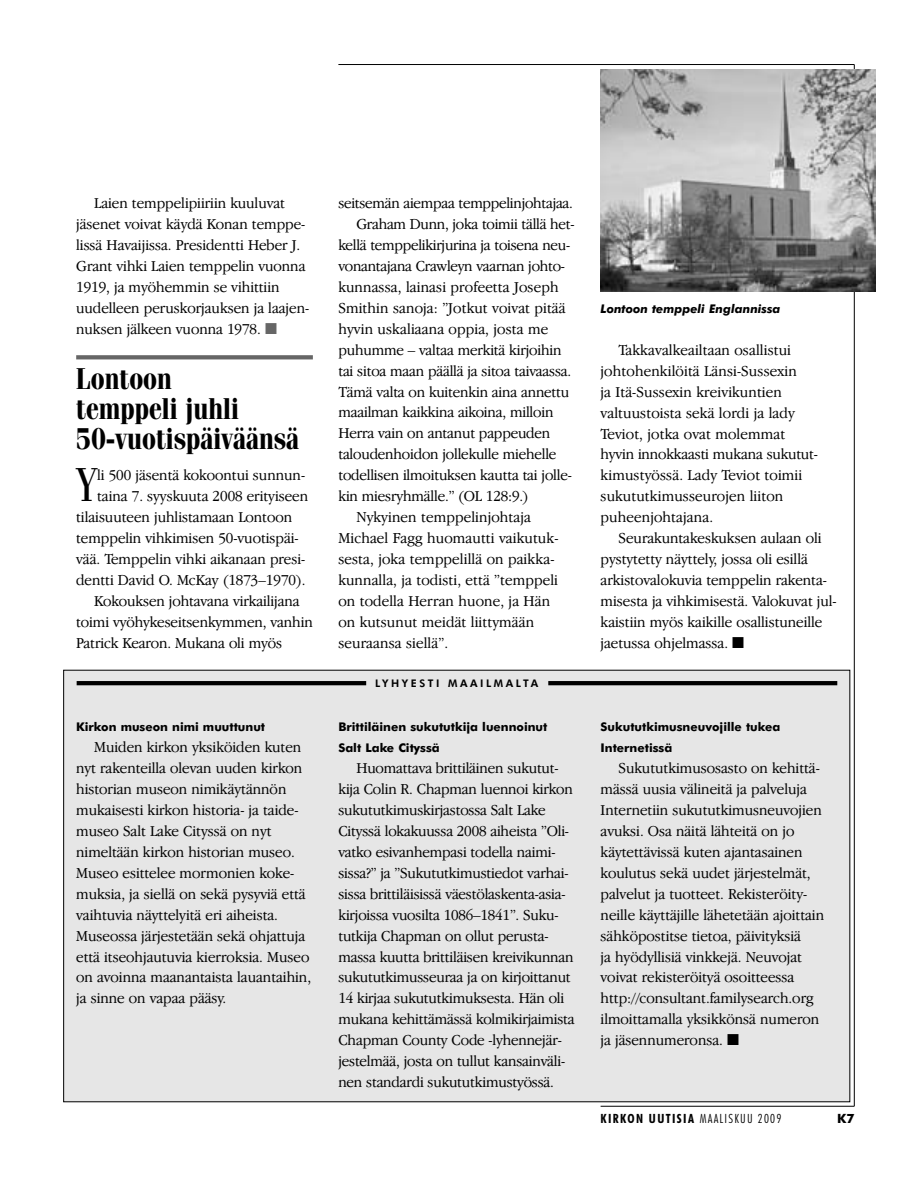
<style>
.page{position:relative;width:918px;height:1188px;background:#fff}
.page>*{position:absolute;margin:0;border:0;box-sizing:border-box;transform-origin:0 0}
.t1{font:47.4px "Fenice IT Cby BT";color:#000;scale:.85 1}
.t2{font:700 30px/30px "Fenice IT Cby BT";color:#000;scale:.85 1}
.t3{font:300 15.75px/21px "Garamond Plus";color:#000;scale:.95 1}
.t4{font:700 condensed 12.75px "Futura BT";letter-spacing:.11em;color:#000}
.t5{font:700 12.75px "Futura BT";color:#000}
.t6{font:700 12px/21px "Futura BT";color:#000}
.t7{font:italic 700 12px "Futura BT";color:#000}
.t8{font:800 10.5px "Futura BT";letter-spacing:.245em;color:#000}
.s1{color:#666}
.s2{font-weight:300}
</style>
<div class="page">
<div style="left:64px;top:670px;width:786px;height:432px;background:#e6e6e6"></div>
<hr style="left:854px;top:65px;width:1px;height:1041px;background:#000">
<hr style="left:338px;top:64px;width:516px;height:1px;background:#000">
<hr style="left:601px;top:1106px;width:253px;height:1px;background:#000">
<svg style="left:76px;top:355px;width:237px;height:4px"></svg>
<img style="left:601px;top:69px;width:275px;height:223px">
<hr style="left:77px;top:681px;width:289px;height:4px;background:#000">
<hr style="left:548px;top:681px;width:289px;height:4px;background:#000">
<p class="t3" style="left:76px;top:194px;width:247px;text-indent:18px">Laien temppelipiiriin kuuluvat jäsenet voivat käydä Konan temppe&shy;lissä Havaijissa. Presidentti Heber J.<br>Grant vihki Laien temppelin vuonna 1919, ja myöhemmin se vihittiin uudelleen peruskorjauksen ja laajen&shy;nuksen jälkeen vuonna 1978. <span class="s1">■</span></p>
<h2 class="t2" style="left:76px;top:366px;width:264px">Lontoon<br>temppeli juhli<br>50-vuotispäiväänsä</h2>
<h1 class="t1" style="left:76px;top:467px;width:26px">Y</h1>
<p class="t3" style="left:97px;top:466px;width:220px">li 500 jäsentä kokoontui sunnun-</p>
<p class="t3" style="left:97px;top:487px;width:224px">taina 7. syyskuuta 2008 erityiseen</p>
<p class="t3" style="left:76px;top:508px;width:229px">tilaisuuteen juhlistamaan Lontoon</p>
<p class="t3" style="left:76px;top:529px;width:236px">temppelin vihkimisen 50-vuotispäi-</p>
<p class="t3" style="left:76px;top:550px;width:243px">vää. Temppelin vihki aikanaan presi-</p>
<p class="t3" style="left:76px;top:571px;width:243px">dentti David O. McKay (1873–1970).</p>
<p class="t3" style="left:94px;top:592px;width:218px">Kokouksen johtavana virkailijana</p>
<p class="t3" style="left:76px;top:612px;width:251px">toimi vyöhykeseitsenkymmen, vanhin</p>
<p class="t3" style="left:76px;top:633px;width:218px">Patrick Kearon. Mukana oli myös</p>
<p class="t6" style="left:76px;top:718px;width:190px">Kirkon museon nimi muuttunut</p>
<p class="t3" style="left:76px;top:738px;width:249px;text-indent:18px">Muiden kirkon yksiköiden kuten nyt rakenteilla olevan uuden kirkon historian museon nimikäytännön mukaisesti kirkon historia- ja taide&shy;museo Salt Lake Cityssä on nyt nimeltään kirkon historian museo.<br>Museo esittelee mormonien koke&shy;muksia, ja siellä on sekä pysyviä että vaihtuvia näyttelyitä eri aiheista.<br>Museossa järjestetään sekä ohjattuja että itseohjautuvia kierroksia. Museo on avoinna maanantaista lauantaihin, ja sinne on vapaa pääsy.</p>
<p class="t3" style="left:338px;top:194px;width:248px">seitsemän aiempaa temppelinjohtajaa.</p>
<p class="t3" style="left:356px;top:215px;width:231px">Graham Dunn, joka toimii tällä het-</p>
<p class="t3" style="left:338px;top:236px;width:245px">kellä temppelikirjurina ja toisena neu-</p>
<p class="t3" style="left:338px;top:257px;width:240px">vonantajana Crawleyn vaarnan johto-</p>
<p class="t3" style="left:338px;top:278px;width:233px">kunnassa, lainasi profeetta Joseph</p>
<p class="t3" style="left:338px;top:299px;width:241px">Smithin sanoja: ”Jotkut voivat pitää</p>
<p class="t3" style="left:338px;top:320px;width:222px">hyvin uskaliaana oppia, josta me</p>
<p class="t3" style="left:338px;top:340px;width:236px">puhumme – valtaa merkitä kirjoihin</p>
<p class="t3" style="left:338px;top:361px;width:247px">tai sitoa maan päällä ja sitoa taivaassa.</p>
<p class="t3" style="left:338px;top:382px;width:245px">Tämä valta on kuitenkin aina annettu</p>
<p class="t3" style="left:338px;top:403px;width:228px">maailman kaikkina aikoina, milloin</p>
<p class="t3" style="left:338px;top:424px;width:225px">Herra vain on antanut pappeuden</p>
<p class="t3" style="left:338px;top:445px;width:231px">taloudenhoidon jollekulle miehelle</p>
<p class="t3" style="left:338px;top:466px;width:247px">todellisen ilmoituksen kautta tai jolle-</p>
<p class="t3" style="left:338px;top:487px;width:202px">kin miesryhmälle.” (OL 128:9.)</p>
<p class="t3" style="left:356px;top:508px;width:185px">Nykyinen temppelinjohtaja</p>
<p class="t3" style="left:338px;top:529px;width:233px">Michael Fagg huomautti vaikutuk-</p>
<p class="t3" style="left:338px;top:550px;width:229px">sesta, joka temppelillä on paikka-</p>
<p class="t3" style="left:338px;top:571px;width:233px">kunnalla, ja todisti, että ”temppeli</p>
<p class="t3" style="left:338px;top:592px;width:224px">on todella Herran huone, ja Hän</p>
<p class="t3" style="left:338px;top:613px;width:208px">on kutsunut meidät liittymään</p>
<p class="t3" style="left:338px;top:633px;width:117px">seuraansa siellä”.</p>
<p class="t8" style="left:375px;top:679px;width:164px">LYHYESTI MAAILMALTA</p>
<p class="t6" style="left:338px;top:718px;width:211px">Brittiläinen sukututkija luennoinut<br>Salt Lake Cityssä</p>
<p class="t3" style="left:338px;top:759px;width:250px;text-indent:18px">Huomattava brittiläinen sukutut&shy;kija Colin R. Chapman luennoi kirkon sukututkimuskirjastossa Salt Lake Cityssä lokakuussa 2008 aiheista ”Oli&shy;vatko esivanhempasi todella naimi&shy;sissa?” ja ”Sukututkimustiedot varhai&shy;sissa brittiläisissä väestölaskenta-asia&shy;kirjoissa vuosilta 1086–1841”. Suku&shy;tutkija Chapman on ollut perusta&shy;massa kuutta brittiläisen kreivikunnan sukututkimusseuraa ja on kirjoittanut 14 kirjaa sukututkimuksesta. Hän oli mukana kehittämässä kolmikirjaimista Chapman County Code -lyhennejär&shy;jestelmää, josta on tullut kansainväli&shy;nen standardi sukututkimustyössä.</p>
<p class="t7" style="left:601px;top:303px;width:182px">Lontoon temppeli Englannissa</p>
<p class="t3" style="left:601px;top:341px;width:230px;text-indent:18px">Takkavalkeailtaan osallistui johtohenkilöitä Länsi-Sussexin<br>ja Itä-Sussexin kreivikuntien valtuustoista sekä lordi ja lady<br>Teviot, jotka ovat molemmat hyvin innokkaasti mukana sukutut&shy;kimustyössä. Lady Teviot toimii sukututkimusseurojen liiton puheenjohtajana.</p>
<p class="t3" style="left:601px;top:529px;width:250px;text-indent:18px">Seurakuntakeskuksen aulaan oli pystytetty näyttely, jossa oli esillä arkistovalokuvia temppelin rakenta&shy;misesta ja vihkimisestä. Valokuvat jul&shy;kaistiin myös kaikille osallistuneille jaetussa ohjelmassa. ■</p>
<p class="t6" style="left:601px;top:718px;width:181px">Sukututkimusneuvojille tukea<br>Internetissä</p>
<p class="t3" style="left:601px;top:759px;width:237px;text-indent:18px">Sukututkimusosasto on kehittä&shy;mässä uusia välineitä ja palveluja Internetiin sukututkimusneuvojien avuksi. Osa näitä lähteitä on jo käytettävissä kuten ajantasainen koulutus sekä uudet järjestelmät, palvelut ja tuotteet. Rekisteröity&shy;neille käyttäjille lähetetään ajoittain sähköpostitse tietoa, päivityksiä<br>ja hyödyllisiä vinkkejä. Neuvojat voivat rekisteröityä osoitteessa http://consultant.familysearch.org ilmoittamalla yksikkönsä numeron ja jäsennumeronsa. ■</p>
<p class="t4" style="left:601px;top:1113px;width:182px">KIRKON UUTISIA <span class="s2">MAALISKUU 2009</span></p>
<p class="t5" style="left:837px;top:1113px;width:19px">K7</p>
</div>
